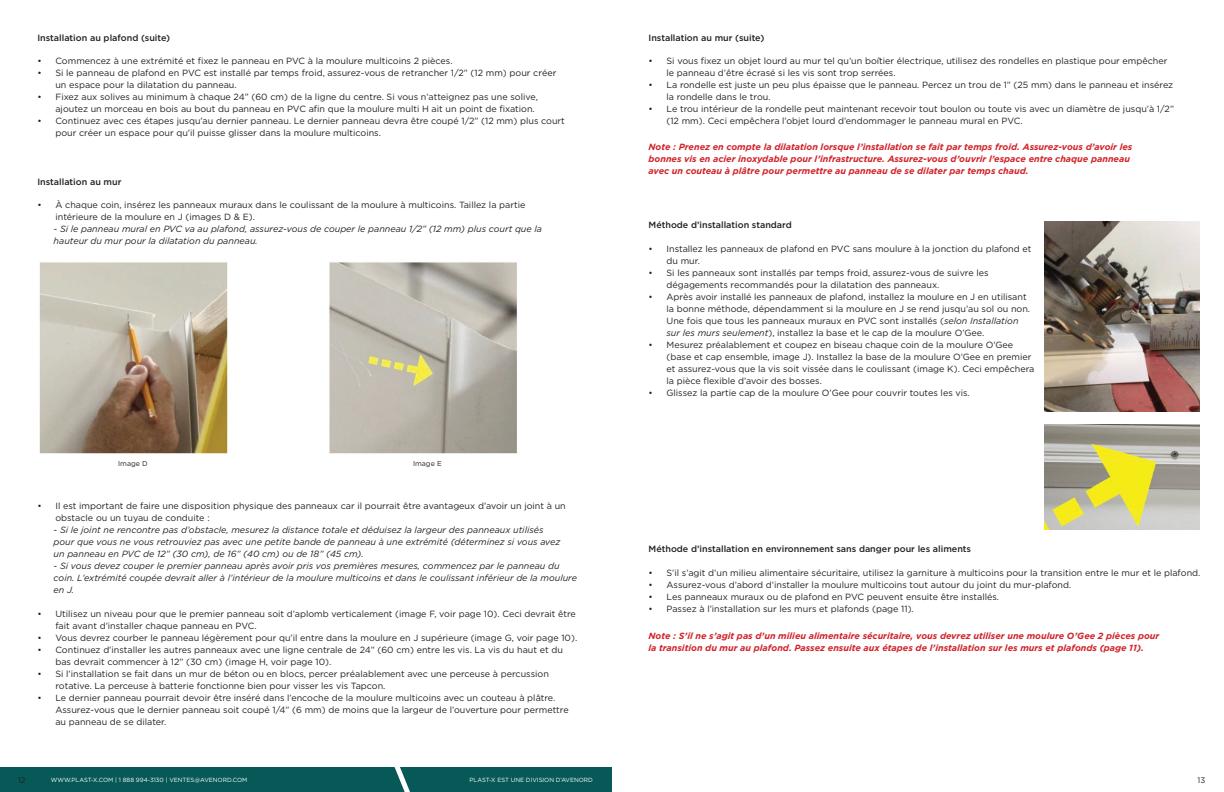
<style>
.page{position:relative;width:1224px;height:792px;background:#fff}
.page>*{position:absolute;margin:0;border:0;box-sizing:border-box;transform-origin:0 0}
.t1{font:9px/12px "Gotham";color:#231f20}
.t2{font:italic 9px/12px "Gotham";color:#231f20}
.t3{font:italic 700 9px/12px "Gotham";color:#d1232a}
.t4{font:500 9px "Gotham";color:#231f20}
.t5{font:8px "Gotham";color:#231f20}
.t6{font:7.1px "Gotham";color:#231f20}
.t7{font:6px "Gotham";color:#fff}
.s1{font-style:italic}
</style>
<div class="page">
<div style="left:0;top:768px;width:612px;height:24px;background:#065956"></div>
<svg style="left:394px;top:767px;width:23px;height:25px"></svg>
<img style="left:39px;top:262px;width:478px;height:192px">
<img style="left:1044px;top:222px;width:156px;height:190px">
<img style="left:1044px;top:424px;width:156px;height:106px">
<p class="t4" style="left:37px;top:33px;width:134px">Installation au plafond (suite)</p>
<p class="t1" style="left:37px;top:55px;width:417px">• Commencez à une extrémité et fixez le panneau en PVC à la moulure multicoins 2 pièces.</p>
<p class="t1" style="left:55px;top:67px;width:502px;text-indent:-18px">• Si le panneau de plafond en PVC est installé par temps froid, assurez-vous de retrancher 1/2” (12 mm) pour créer un espace pour la dilatation du panneau.</p>
<p class="t1" style="left:55px;top:91px;width:484px;text-indent:-18px">• Fixez aux solives au minimum à chaque 24” (60 cm) de la ligne du centre. Si vous n’atteignez pas une solive, ajoutez un morceau en bois au bout du panneau en PVC afin que la moulure multi H ait un point de fixation.</p>
<p class="t1" style="left:55px;top:115px;width:511px;text-indent:-18px">• Continuez avec ces étapes jusqu’au dernier panneau. Le dernier panneau devra être coupé 1/2” (12 mm) plus court pour créer un espace pour qu’il puisse glisser dans la moulure multicoins.</p>
<p class="t4" style="left:37px;top:177px;width:86px">Installation au mur</p>
<p class="t1" style="left:55px;top:199px;width:471px;text-indent:-18px">• À chaque coin, insérez les panneaux muraux dans le coulissant de la moulure à multicoins. Taillez la partie intérieure de la moulure en J (images D &amp; E).</p>
<p class="t2" style="left:54px;top:223px;width:490px">- Si le panneau mural en PVC va au plafond, assurez-vous de couper le panneau 1/2” (12 mm) plus court que la hauteur du mur pour la dilatation du panneau.</p>
<p class="t6" style="left:118px;top:459px;width:31px">Image D</p>
<p class="t6" style="left:413px;top:459px;width:30px">Image E</p>
<p class="t1" style="left:55px;top:499px;width:512px;text-indent:-18px">• Il est important de faire une disposition physique des panneaux car il pourrait être avantageux d’avoir un joint à un obstacle ou un tuyau de conduite :</p>
<p class="t2" style="left:54px;top:523px;width:508px">- Si le joint ne rencontre pas d’obstacle, mesurez la distance totale et déduisez la largeur des panneaux utilisés pour que vous ne vous retrouviez pas avec une petite bande de panneau à une extrémité (déterminez si vous avez un panneau en PVC de 12” (30 cm), de 16” (40 cm) ou de 18” (45 cm).</p>
<p class="t2" style="left:54px;top:559px;width:525px">- Si vous devez couper le premier panneau après avoir pris vos premières mesures, commencez par le panneau du coin. L’extrémité coupée devrait aller à l’intérieur de la moulure multicoins et dans le coulissant inférieur de la moulure en J.</p>
<p class="t1" style="left:55px;top:607px;width:522px;text-indent:-18px">• Utilisez un niveau pour que le premier panneau soit d’aplomb verticalement (image F, voir page 10). Ceci devrait être fait avant d’installer chaque panneau en PVC.</p>
<p class="t1" style="left:37px;top:631px;width:541px">• Vous devrez courber le panneau légèrement pour qu’il entre dans la moulure en J supérieure (image G, voir page 10).</p>
<p class="t1" style="left:55px;top:643px;width:509px;text-indent:-18px">• Continuez d’installer les autres panneaux avec une ligne centrale de 24” (60 cm) entre les vis. La vis du haut et du bas devrait commencer à 12” (30 cm) (image H, voir page 10).</p>
<p class="t1" style="left:55px;top:667px;width:495px;text-indent:-18px">• Si l’installation se fait dans un mur de béton ou en blocs, percer préalablement avec une perceuse à percussion rotative. La perceuse à batterie fonctionne bien pour visser les vis Tapcon.</p>
<p class="t1" style="left:55px;top:691px;width:515px;text-indent:-18px">• Le dernier panneau pourrait devoir être inséré dans l’encoche de la moulure multicoins avec un couteau à plâtre.<br>Assurez-vous que le dernier panneau soit coupé 1/4” (6 mm) de moins que la largeur de l’ouverture pour permettre au panneau de se dilater.</p>
<p class="t4" style="left:649px;top:33px;width:117px">Installation au mur (suite)</p>
<p class="t1" style="left:667px;top:55px;width:502px;text-indent:-18px">• Si vous fixez un objet lourd au mur tel qu’un boîtier électrique, utilisez des rondelles en plastique pour empêcher le panneau d’être écrasé si les vis sont trop serrées.</p>
<p class="t1" style="left:667px;top:79px;width:508px;text-indent:-18px">• La rondelle est juste un peu plus épaisse que le panneau. Percez un trou de 1” (25 mm) dans le panneau et insérez la rondelle dans le trou.</p>
<p class="t1" style="left:667px;top:103px;width:509px;text-indent:-18px">• Le trou intérieur de la rondelle peut maintenant recevoir tout boulon ou toute vis avec un diamètre de jusqu’à 1/2” (12 mm). Ceci empêchera l’objet lourd d’endommager le panneau mural en PVC.</p>
<p class="t3" style="left:649px;top:141px;width:485px">Note : Prenez en compte la dilatation lorsque l’installation se fait par temps froid. Assurez-vous d’avoir les bonnes vis en acier inoxydable pour l’infrastructure. Assurez-vous d’ouvrir l’espace entre chaque panneau avec un couteau à plâtre pour permettre au panneau de se dilater par temps chaud.</p>
<p class="t4" style="left:649px;top:220px;width:145px">Méthode d’installation standard</p>
<p class="t1" style="left:667px;top:243px;width:366px;text-indent:-18px">• Installez les panneaux de plafond en PVC sans moulure à la jonction du plafond et du mur.</p>
<p class="t1" style="left:667px;top:267px;width:324px;text-indent:-18px">• Si les panneaux sont installés par temps froid, assurez-vous de suivre les dégagements recommandés pour la dilatation des panneaux.</p>
<p class="t1" style="left:667px;top:291px;width:365px;text-indent:-18px">• Après avoir installé les panneaux de plafond, installez la moulure en J en utilisant la bonne méthode, dépendamment si la moulure en J se rend jusqu’au sol ou non.<br>Une fois que tous les panneaux muraux en PVC sont installés (<span class="s1">selon Installation sur les murs seulement</span>), installez la base et le cap de la moulure O’Gee.</p>
<p class="t1" style="left:667px;top:339px;width:369px;text-indent:-18px">• Mesurez préalablement et coupez en biseau chaque coin de la moulure O’Gee (base et cap ensemble, image J). Installez la base de la moulure O’Gee en premier et assurez-vous que la vis soit vissée dans le coulissant (image K). Ceci empêchera la pièce flexible d’avoir des bosses.</p>
<p class="t1" style="left:649px;top:387px;width:323px">• Glissez la partie cap de la moulure O’Gee pour couvrir toutes les vis.</p>
<p class="t4" style="left:649px;top:544px;width:324px">Méthode d’installation en environnement sans danger pour les aliments</p>
<p class="t1" style="left:649px;top:567px;width:553px">• S’il s’agit d’un milieu alimentaire sécuritaire, utilisez la garniture à multicoins pour la transition entre le mur et le plafond.</p>
<p class="t1" style="left:649px;top:579px;width:424px">• Assurez-vous d’abord d’installer la moulure multicoins tout autour du joint du mur-plafond.</p>
<p class="t1" style="left:649px;top:591px;width:352px">• Les panneaux muraux ou de plafond en PVC peuvent ensuite être installés.</p>
<p class="t1" style="left:649px;top:603px;width:267px">• Passez à l’installation sur les murs et plafonds (page 11).</p>
<p class="t3" style="left:649px;top:630px;width:512px">Note : S’il ne s’agit pas d’un milieu alimentaire sécuritaire, vous devrez utiliser une moulure O’Gee 2 pièces pour la transition du mur au plafond. Passez ensuite aux étapes de l’installation sur les murs et plafonds (page 11).</p>
<p class="t5" style="left:18px;top:775px;width:9px">12</p>
<p class="t7" style="left:51px;top:777px;width:198px">WWW.PLAST-X.COM | 1 888 994-3130 | VENTES@AVENORD.COM</p>
<p class="t7" style="left:470px;top:777px;width:125px">PLAST-X EST UNE DIVISION D’AVENORD</p>
<p class="t5" style="left:1198px;top:775px;width:9px">13</p>
</div>
